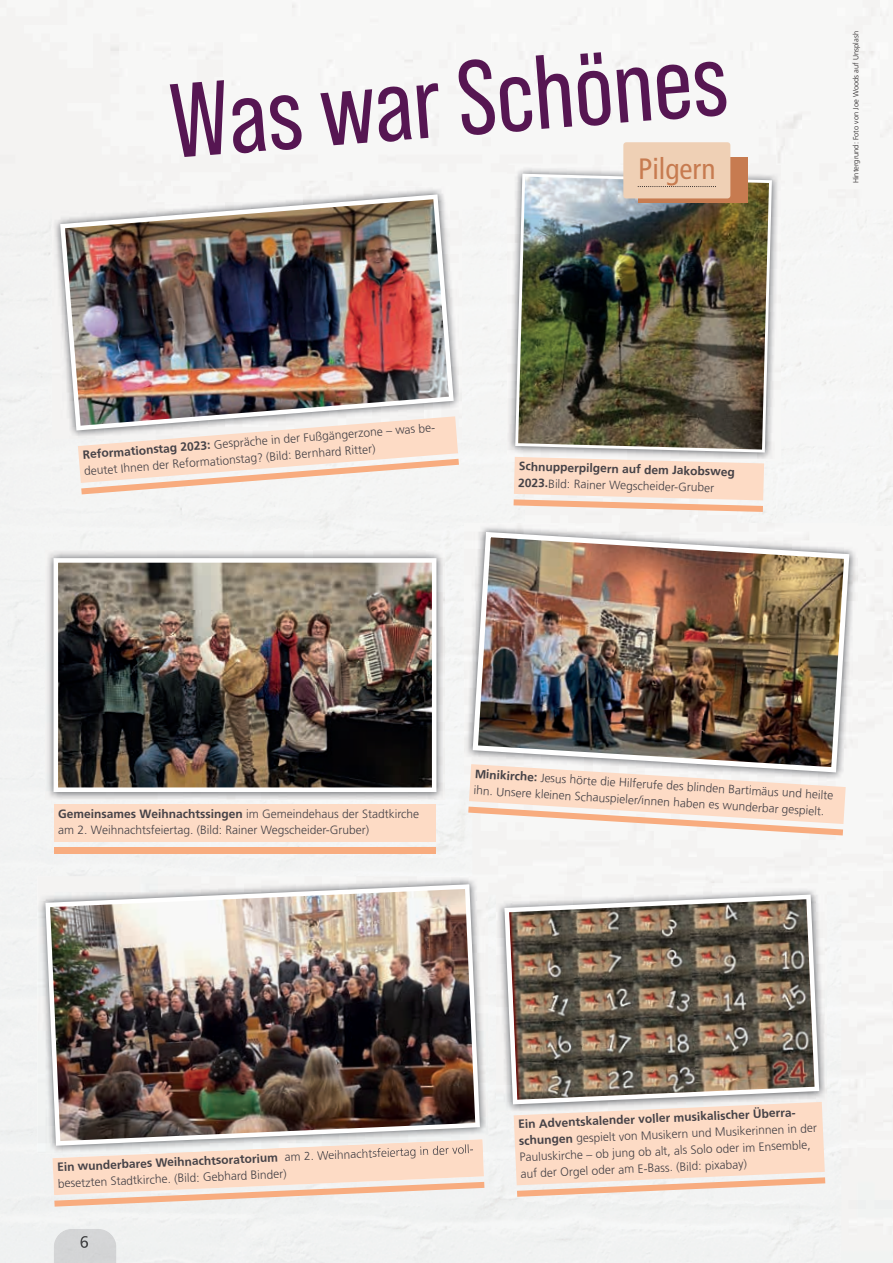
<style>
.page{position:relative;width:893px;height:1263px;background:#fff}
.page>*{position:absolute;margin:0;border:0;box-sizing:border-box;transform-origin:0 0}
.t1{font:105px "Bebas Neue Pro";color:#561652}
.t2{font:condensed 29.4px "Frutiger LT Std";color:#c77b50}
.t3{font:300 12px/16.5px "Frutiger LT Std";color:#464247}
.t4{font:700 12px/16.6px "Frutiger LT Std";color:#464247}
.t5{font:300 7.5px "Frutiger LT Std";letter-spacing:.005em;color:#231f20}
.s1{font-weight:700}
.s2{font-weight:300}
</style>
<div class="page">
<div style="left:0;top:0;width:893px;height:210px;background:#f7f7f6"></div>
<svg style="left:54px;top:1229px;width:62px;height:34px;background:#d2d3d4"></svg>
<div style="left:54px;top:804px;width:382px;height:37px;background:#fddbc5"></div>
<div style="left:54px;top:847px;width:382px;height:6px;background:#f8ac7f"></div>
<img style="left:507px;top:166px;width:273px;height:294px">
<img style="left:515px;top:174px;width:257px;height:278px">
<img style="left:53px;top:186px;width:408px;height:252px">
<img style="left:60px;top:194px;width:394px;height:236px">
<img style="left:45px;top:550px;width:399px;height:250px">
<img style="left:54px;top:558px;width:382px;height:234px">
<svg style="left:514px;top:457px;width:250px;height:55px"></svg>
<svg style="left:78px;top:416px;width:381px;height:78px"></svg>
<img style="left:37px;top:876px;width:451px;height:277px">
<svg style="left:53px;top:1139px;width:431px;height:67px"></svg>
<img style="left:285px;top:1146px;width:188px;height:7px">
<img style="left:45px;top:884px;width:435px;height:262px">
<img style="left:496px;top:886px;width:331px;height:226px">
<img style="left:504px;top:894px;width:315px;height:210px">
<svg style="left:514px;top:1102px;width:311px;height:95px;background:#f9dbc8"></svg>
<div style="left:638px;top:157px;width:109px;height:46px;background:#c77b50"></div>
<div style="left:623px;top:142px;width:107px;height:56px;background:#efd0b5;border-radius:3px"></div>
<svg style="left:638px;top:186px;width:78px;height:1px"></svg>
<img style="left:465px;top:524px;width:392px;height:256px">
<img style="left:473px;top:532px;width:376px;height:240px">
<svg style="left:468px;top:764px;width:378px;height:71px"></svg>
<h1 class="t1" style="left:167px;top:60px;width:560px;rotate:-4deg">Was war Schönes</h1>
<h2 class="t2" style="left:638px;top:152px;width:79px">Pilgern</h2>
<p class="t3" style="left:82px;top:449px;width:357px;line-height:15.8px;rotate:-5deg"><sup>Refor</sup><span class="s1">mationstag 2023:</span> Gespräche in der Fußgängerzone – was be&shy;deutet Ihnen der Reformationstag? (Bild: Bernhard Ritter)</p>
<p class="t4" style="left:519px;top:459px;width:218px;rotate:1deg">Schnupperpilgern auf dem Jakobsweg<br>2023.<span class="s2">Bild: Rainer Wegscheider-Gruber</span></p>
<p class="t5" style="left:852px;top:183px;width:154px;rotate:-90deg">Hintergrund: Foto von Joe Woods auf Unsplash</p>
<p class="t3" style="left:58px;top:805px;width:362px"><span class="s1">Gemeinsames Weihnachtssingen</span> im Gemeindehaus der Stadtkirche am 2. Weihnachtsfeiertag. (Bild: Rainer Wegscheider-Gruber)</p>
<p class="t3" style="left:476px;top:763px;width:361px;rotate:4deg"><span class="s1">Minikirche:</span> Jesus hörte die Hilferufe des blinden Bartimäus und heilte ihn. Unsere kleinen Schauspieler/innen haben es wunderbar gespielt.</p>
<p class="t3" style="left:57px;top:1160px;width:420px;rotate:-3deg"><span class="s1">Ein wunderbares Weihnachtsoratorium</span> am 2. Weihnachtsfeiertag in der voll&shy;besetzten Stadtkirche. (Bild: Gebhard Binder)</p>
<p class="t3" style="left:517px;top:1117px;width:300px;rotate:-3deg"><span class="s1">Ein Adventskalender voller musikalischer Überra&shy;schungen</span> gespielt von Musikern und Musikerinnen in der Pauluskirche – ob jung ob alt, als Solo oder im Ensemble, auf der Orgel oder am E-Bass. (Bild: pixabay)</p>
</div>
